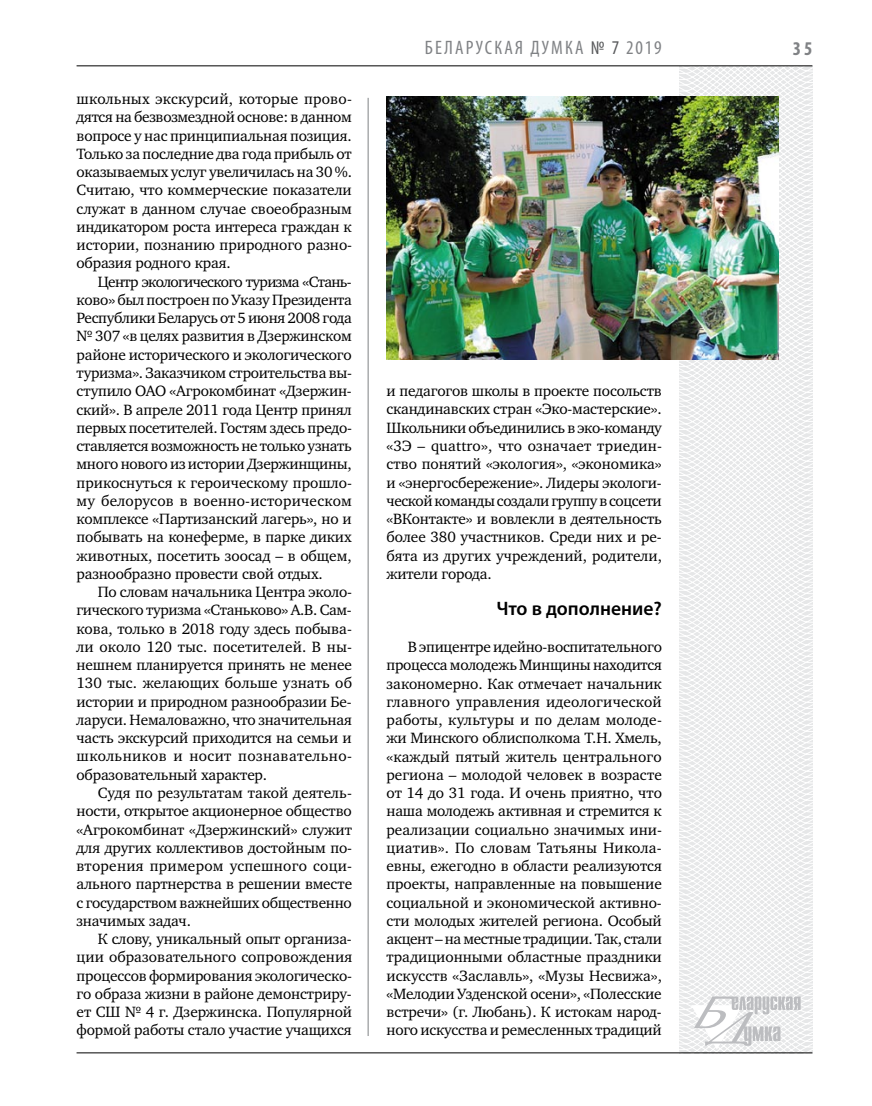
<style>
.page{position:relative;width:872px;height:1106px;background:#fff}
.page>*{position:absolute;margin:0;border:0;box-sizing:border-box;transform-origin:0 0}
.t1{font:condensed 19.5px "Myriad Pro";letter-spacing:.11em;color:#808285}
.t2{font:600 19.5px "Myriad Pro";color:#000}
.t3{font:700 condensed 19.5px "Myriad Pro";color:#808285}
.t4{font:15.3px/18.3px "Charter C";letter-spacing:-.01em;color:#000;text-align:justify}
.s1{color:#58595b}
</style>
<div class="page">
<hr style="left:368px;top:98px;width:1px;height:938px;background:#808285">
<svg style="left:621px;top:65px;width:192px;height:989px"></svg>
<svg style="left:691px;top:996px;width:109px;height:53px"></svg>
<hr style="left:77px;top:65px;width:735px;height:1px;background:#000">
<hr style="left:77px;top:1052px;width:735px;height:1px;background:#000">
<img style="left:386px;top:97px;width:393px;height:263px">
<p class="t4" style="left:77px;top:90px;width:277px">школьных экскурсий, которые прово&shy;дятся на безвозмездной основе: в данном вопросе у нас принципиальная позиция.<br>Только за последние два года прибыль от оказываемых услуг увеличилась на 30 %.<br>Считаю, что коммерческие показатели служат в данном случае своеобразным индикатором роста интереса граждан к истории, познанию природного разно&shy;образия родного края.</p>
<p class="t4" style="left:77px;top:272px;width:277px;text-indent:21px">Центр экологического туризма «Стань&shy;ково» был построен по Указу Президента Республики Беларусь от 5 июня 2008 года № 307 «в целях развития в Дзержинском районе исторического и экологического туризма». Заказчиком строительства вы&shy;ступило ОАО «Агрокомбинат «Дзержин&shy;ский». В апреле 2011 года Центр принял первых посетителей. Гостям здесь предо&shy;ставляется возможность не только узнать много нового из истории Дзержинщины, прикоснуться к героическому прошло&shy;му белорусов в военно-историческом комплексе «Партизанский лагерь», но и побывать на конеферме, в парке диких животных, посетить зоосад – в общем, разнообразно провести свой отдых.</p>
<p class="t4" style="left:77px;top:583px;width:277px;text-indent:21px">По словам начальника Центра эколо&shy;гического туризма «Станьково» А.В. Сам&shy;кова, только в 2018 году здесь побыва&shy;ли около 120 тыс. посетителей. В ны&shy;нешнем планируется принять не менее 130 тыс. желающих больше узнать об истории и природном разнообразии Бе&shy;ларуси. Немаловажно, что значительная часть экскурсий приходится на семьи и школьников и носит познавательно&shy;образовательный характер.</p>
<p class="t4" style="left:77px;top:783px;width:277px;text-indent:21px">Судя по результатам такой деятель&shy;ности, открытое акционерное общество «Агрокомбинат «Дзержинский» служит для других коллективов достойным по&shy;вторения примером успешного соци&shy;ального партнерства в решении вместе с государством важнейших общественно значимых задач.</p>
<p class="t4" style="left:77px;top:930px;width:277px;text-indent:21px">К слову, уникальный опыт организа&shy;ции образовательного сопровождения процессов формирования экологическо&shy;го образа жизни в районе демонстриру&shy;ет СШ № 4 г. Дзержинска. Популярной формой работы стало участие учащихся</p>
<p class="t1" style="left:425px;top:36px;width:238px">БЕЛАРУСКАЯ ДУМКА <span class="s1">№ 7</span> 2019</p>
<p class="t3" style="left:793px;top:37px;width:21px">35</p>
<p class="t4" style="left:386px;top:382px;width:277px">и педагогов школы в проекте посольств скандинавских стран «Эко-мастерские».<br>Школьники объединились в эко-команду «3Э – quattro», что означает триедин&shy;ство понятий «экология», «экономика» и «энергосбережение». Лидеры экологи&shy;ческой команды создали группу в соцсети «ВКонтакте» и вовлекли в деятельность более 380 участников. Среди них и ре&shy;бята из других учреждений, родители, жители города.</p>
<p class="t2" style="left:496px;top:596px;width:167px">Что в дополнение?</p>
<p class="t4" style="left:386px;top:638px;width:277px;text-indent:21px">В эпицентре идейно-воспитательного процесса молодежь Минщины находится закономерно. Как отмечает начальник главного управления идеологической работы, культуры и по делам молоде&shy;жи Минского облисполкома Т.Н. Хмель, «каждый пятый житель центрального региона – молодой человек в возрасте от 14 до 31 года. И очень приятно, что наша молодежь активная и стремится к реализации социально значимых ини&shy;циатив». По словам Татьяны Никола&shy;евны, ежегодно в области реализуются проекты, направленные на повышение социальной и экономической активно&shy;сти молодых жителей региона. Особый акцент – на местные традиции. Так, стали традиционными областные праздники искусств «Заславль», «Музы Несвижа», «Мелодии Узденской осени», «Полесские встречи» (г. Любань). К истокам народ&shy;ного искусства и ремесленных традиций</p>
</div>
